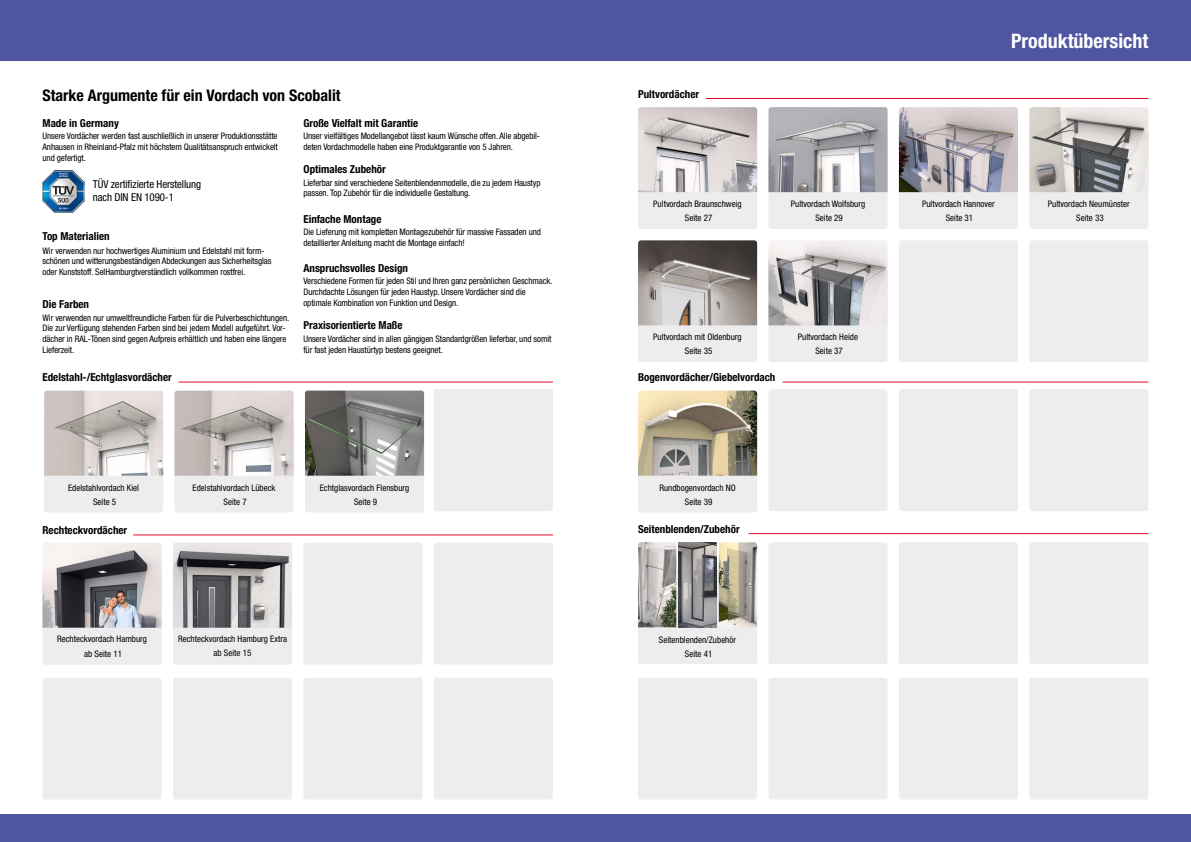
<style>
.page{position:relative;width:1191px;height:842px;background:#fff}
.page>*{position:absolute;margin:0;border:0;box-sizing:border-box;transform-origin:0 0}
.t1{font:700 condensed 20px "Helvetica Neue LT Pro";color:#fff}
.t2{font:700 condensed 16px "Helvetica Neue LT Pro";color:#000}
.t3{font:700 condensed 11px "Helvetica Neue LT Pro";color:#000}
.t4{font:condensed 10.9px/13.1px "Helvetica Neue LT Pro";letter-spacing:-.01em;color:#000}
.t5{font:condensed 9px/14px "Helvetica Neue LT Pro";letter-spacing:-.01em;color:#000;text-align:center}
</style>
<div class="page">
<div style="left:0;top:0;width:595px;height:61px;background:#4e55a1"></div>
<div style="left:595px;top:0;width:596px;height:61px;background:#4e55a1"></div>
<div style="left:434px;top:389px;width:119px;height:122px;background:#ededed"></div>
<div style="left:638px;top:325px;width:119px;height:37px;background:#ededed"></div>
<div style="left:768px;top:325px;width:119px;height:37px;background:#ededed"></div>
<div style="left:638px;top:192px;width:119px;height:37px;background:#ededed"></div>
<div style="left:768px;top:192px;width:119px;height:37px;background:#ededed"></div>
<div style="left:899px;top:192px;width:119px;height:37px;background:#ededed"></div>
<div style="left:1029px;top:192px;width:119px;height:37px;background:#ededed"></div>
<div style="left:43px;top:628px;width:119px;height:37px;background:#ededed"></div>
<div style="left:638px;top:476px;width:119px;height:36px;background:#ededed"></div>
<div style="left:638px;top:569px;width:119px;height:95px;background:#ededed"></div>
<div style="left:44px;top:476px;width:119px;height:36px;background:#ededed"></div>
<div style="left:175px;top:476px;width:119px;height:36px;background:#ededed"></div>
<div style="left:305px;top:476px;width:119px;height:36px;background:#ededed"></div>
<div style="left:1029px;top:542px;width:119px;height:122px;background:#ededed;border-radius:3px"></div>
<div style="left:768px;top:542px;width:119px;height:122px;background:#ededed;border-radius:3px"></div>
<div style="left:173px;top:553px;width:119px;height:112px;background:#ededed;border-radius:3px"></div>
<div style="left:899px;top:542px;width:119px;height:122px;background:#ededed;border-radius:3px"></div>
<div style="left:173px;top:678px;width:119px;height:121px;background:#ededed;border-radius:3px"></div>
<div style="left:434px;top:678px;width:119px;height:121px;background:#ededed;border-radius:3px"></div>
<div style="left:303px;top:678px;width:119px;height:121px;background:#ededed;border-radius:3px"></div>
<div style="left:43px;top:678px;width:119px;height:121px;background:#ededed;border-radius:3px"></div>
<div style="left:434px;top:543px;width:119px;height:121px;background:#ededed;border-radius:3px"></div>
<div style="left:303px;top:543px;width:119px;height:121px;background:#ededed;border-radius:3px"></div>
<div style="left:899px;top:240px;width:119px;height:122px;background:#ededed;border-radius:3px"></div>
<div style="left:1029px;top:240px;width:119px;height:122px;background:#ededed;border-radius:3px"></div>
<div style="left:1029px;top:389px;width:119px;height:122px;background:#ededed;border-radius:3px"></div>
<div style="left:768px;top:389px;width:119px;height:122px;background:#ededed;border-radius:3px"></div>
<div style="left:899px;top:389px;width:119px;height:122px;background:#ededed;border-radius:3px"></div>
<div style="left:768px;top:678px;width:119px;height:121px;background:#ededed;border-radius:3px"></div>
<div style="left:1029px;top:678px;width:119px;height:121px;background:#ededed;border-radius:3px"></div>
<div style="left:899px;top:678px;width:119px;height:121px;background:#ededed;border-radius:3px"></div>
<div style="left:638px;top:678px;width:119px;height:121px;background:#ededed;border-radius:3px"></div>
<img style="left:638px;top:240px;width:119px;height:85px">
<img style="left:768px;top:240px;width:119px;height:85px">
<img style="left:638px;top:107px;width:119px;height:85px">
<img style="left:768px;top:107px;width:119px;height:85px">
<img style="left:899px;top:107px;width:119px;height:85px">
<img style="left:1029px;top:107px;width:119px;height:85px">
<img style="left:43px;top:543px;width:119px;height:85px">
<img style="left:638px;top:391px;width:119px;height:85px">
<img style="left:638px;top:542px;width:38px;height:85px">
<img style="left:678px;top:542px;width:38px;height:85px">
<img style="left:719px;top:542px;width:38px;height:85px">
<img style="left:44px;top:391px;width:119px;height:85px">
<img style="left:305px;top:391px;width:119px;height:85px">
<img style="left:174px;top:391px;width:120px;height:85px">
<img style="left:173px;top:543px;width:119px;height:85px">
<hr style="left:179px;top:382px;width:374px;height:1px;background:#dd0b2f">
<hr style="left:133px;top:535px;width:420px;height:1px;background:#dd0b2f">
<hr style="left:706px;top:98px;width:442px;height:1px;background:#dd0b2f">
<hr style="left:782px;top:382px;width:366px;height:1px;background:#dd0b2f">
<hr style="left:748px;top:533px;width:400px;height:1px;background:#dd0b2f">
<img style="left:43px;top:171px;width:42px;height:41px">
<div style="left:0;top:814px;width:1191px;height:28px;background:#4e55a1"></div>
<h2 class="t2" style="left:43px;top:87px;width:300px">Starke Argumente für ein Vordach von Scobalit</h2>
<p class="t3" style="left:43px;top:117px;width:78px">Made in Germany</p>
<p class="t5" style="left:43px;top:131px;width:237px;line-height:10.8px;text-align:justify">Unsere Vordächer werden fast auschließlich in unserer Produktionsstätte Anhausen in Rheinland-Pfalz mit höchstem Qualitätsanspruch entwickelt und gefertigt.</p>
<p class="t3" style="left:303px;top:117px;width:116px">Große Vielfalt mit Garantie</p>
<p class="t5" style="left:303px;top:131px;width:238px;line-height:10.8px;text-align:left">Unser vielfältiges Modellangebot lässt kaum Wünsche offen. Alle abgebil&shy;deten Vordachmodelle haben eine Produktgarantie von 5 Jahren.</p>
<p class="t3" style="left:303px;top:163px;width:84px">Optimales Zubehör</p>
<p class="t4" style="left:93px;top:177px;width:110px">TÜV zertifizierte Herstellung nach DIN EN 1090-1</p>
<p class="t5" style="left:303px;top:177px;width:238px;line-height:10.8px;text-align:left">Lieferbar sind verschiedene Seitenblendenmodelle, die zu jedem Haustyp passen. Top Zubehör für die individuelle Gestaltung.</p>
<p class="t3" style="left:43px;top:230px;width:69px">Top Materialien</p>
<p class="t5" style="left:43px;top:245px;width:230px;line-height:10.8px;text-align:left">Wir verwenden nur hochwertiges Aluminium und Edelstahl mit form&shy;schönen und witterungsbeständigen Abdeckungen aus Sicherheitsglas oder Kunststoff. SelHamburgtverständlich vollkommen rostfrei.</p>
<p class="t3" style="left:43px;top:298px;width:48px">Die Farben</p>
<p class="t5" style="left:43px;top:312px;width:248px;line-height:10.8px;text-align:left">Wir verwenden nur umweltfreundliche Farben für die Pulverbeschichtungen.<br>Die zur Verfügung stehenden Farben sind bei jedem Modell aufgeführt. Vor&shy;dächer in RAL-Tönen sind gegen Aufpreis erhältlich und haben eine längere Lieferzeit.</p>
<p class="t3" style="left:43px;top:371px;width:131px">Edelstahl-/Echtglasvordächer</p>
<p class="t3" style="left:303px;top:212px;width:80px">Einfache Montage</p>
<p class="t5" style="left:303px;top:226px;width:239px;line-height:10.8px;text-align:left">Die Lieferung mit kompletten Montagezubehör für massive Fassaden und detaillierter Anleitung macht die Montage einfach!</p>
<p class="t3" style="left:303px;top:261px;width:106px">Anspruchsvolles Design</p>
<p class="t5" style="left:303px;top:275px;width:251px;line-height:10.8px;text-align:left">Verschiedene Formen für jeden Stil und Ihren ganz persönlichen Geschmack.<br>Durchdachte Lösungen für jeden Haustyp. Unsere Vordächer sind die optimale Kombination von Funktion und Design.</p>
<p class="t3" style="left:303px;top:319px;width:101px">Praxisorientierte Maße</p>
<p class="t5" style="left:303px;top:333px;width:250px;line-height:10.8px;text-align:left">Unsere Vordächer sind in allen gängigen Standardgrößen lieferbar, und somit für fast jeden Haustürtyp bestens geeignet.</p>
<p class="t3" style="left:638px;top:88px;width:63px">Pultvordächer</p>
<p class="t5" style="left:653px;top:197px;width:90px">Pultvordach Braunschweig<br>Seite 27</p>
<h1 class="t1" style="left:1011px;top:30px;width:139px">Produktübersicht</h1>
<p class="t5" style="left:791px;top:197px;width:76px">Pultvordach Wolfsburg<br>Seite 29</p>
<p class="t5" style="left:922px;top:197px;width:74px">Pultvordach Hannover<br>Seite 31</p>
<p class="t5" style="left:1048px;top:197px;width:83px">Pultvordach Neumünster<br>Seite 33</p>
<p class="t5" style="left:653px;top:330px;width:90px">Pultvordach mit Oldenburg<br>Seite 35</p>
<p class="t3" style="left:638px;top:371px;width:139px">Bogenvordächer/Giebelvordach</p>
<p class="t5" style="left:798px;top:330px;width:62px">Pultvordach Heide<br>Seite 37</p>
<p class="t5" style="left:193px;top:480px;width:84px">Edelstahlvordach Lübeck<br>Seite 7</p>
<p class="t5" style="left:68px;top:480px;width:72px">Edelstahlvordach Kiel<br>Seite 5</p>
<p class="t5" style="left:320px;top:480px;width:91px">Echtglasvordach Flensburg<br>Seite 9</p>
<p class="t5" style="left:659px;top:480px;width:78px">Rundbogenvordach NO<br>Seite 39</p>
<p class="t3" style="left:43px;top:524px;width:86px">Rechteckvordächer</p>
<p class="t3" style="left:638px;top:523px;width:103px">Seitenblenden/Zubehör</p>
<p class="t5" style="left:57px;top:632px;width:91px">Rechteckvordach Hamburg ab Seite 11</p>
<p class="t5" style="left:178px;top:632px;width:110px">Rechteckvordach Hamburg Extra ab Seite 15</p>
<p class="t5" style="left:659px;top:632px;width:79px">Seitenblenden/Zubehör<br>Seite 41</p>
</div>
